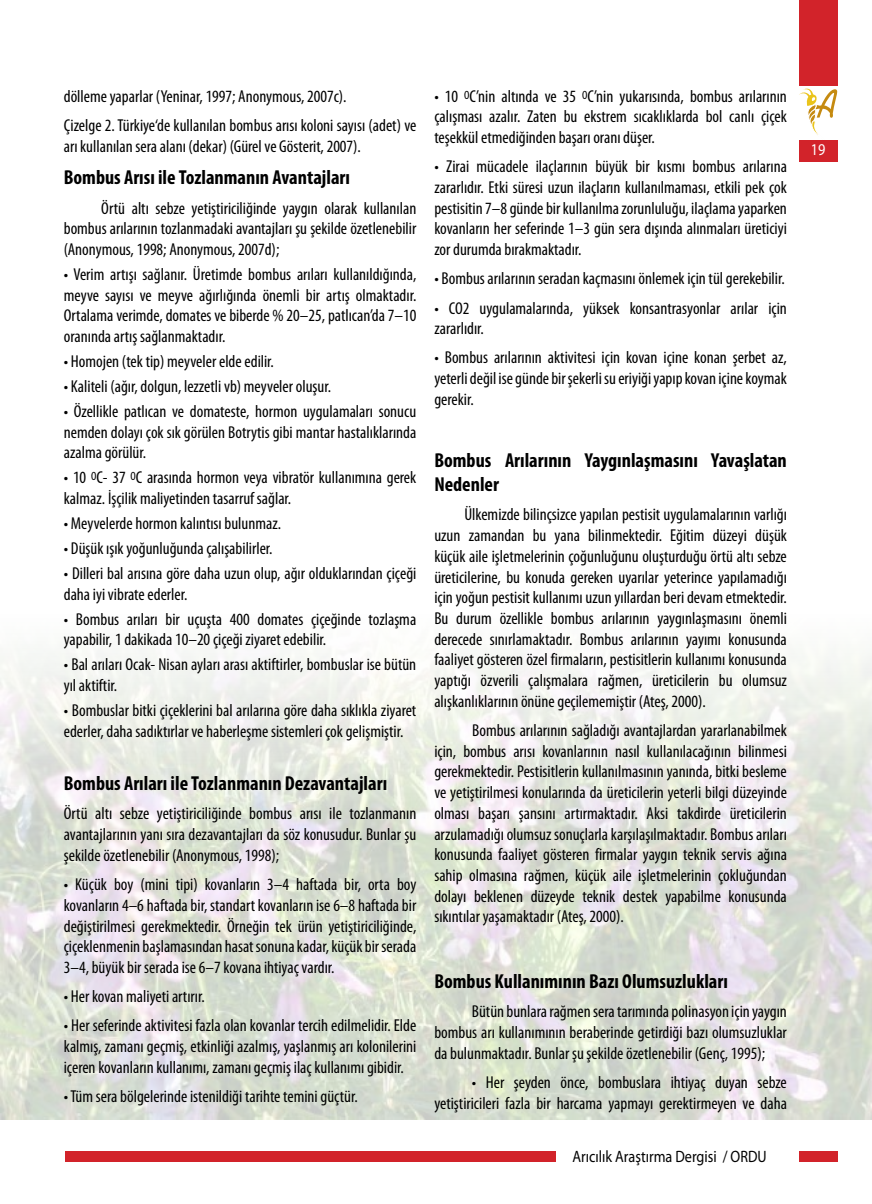
<style>
.page{position:relative;width:872px;height:1204px;background:#fff}
.page>*{position:absolute;margin:0;border:0;box-sizing:border-box;transform-origin:0 0}
.t1{font:700 condensed 20.25px/24.3px "Myriad Pro";color:#000}
.t2{font:condensed 17.25px/20.7px "Myriad Pro";color:#000;text-align:justify}
.t3{font:16.5px "Myriad Pro";color:#000;scale:.86 1}
.t4{font:16.5px "Myriad Pro";color:#fff;scale:.86 1}
</style>
<div class="page">
<img style="left:1px;top:653px;width:871px;height:466px">
<svg style="left:799px;top:88px;width:38px;height:47px"></svg>
<div style="left:799px;top:0;width:38px;height:85px;background:#d2232a"></div>
<div style="left:799px;top:140px;width:38px;height:22px;background:#d2232a"></div>
<div style="left:799px;top:1151px;width:38px;height:10px;background:#d2232a"></div>
<div style="left:65px;top:1151px;width:491px;height:10px;background:#d2232a"></div>
<p class="t2" style="left:64px;top:81px;width:354px;line-height:29.2px">dölleme yaparlar (Yeninar, 1997; Anonymous, 2007c).<br>Çizelge 2. Türkiye‘de kullanılan bombus arısı koloni sayısı (adet) ve</p>
<p class="t2" style="left:64px;top:135px;width:299px">arı kullanılan sera alanı (dekar) (Gürel ve Gösterit, 2007).</p>
<p class="t1" style="left:64px;top:165px;width:288px">Bombus Arısı ile Tozlanmanın Avantajları</p>
<p class="t2" style="left:64px;top:197px;width:354px;text-indent:38px">Örtü altı sebze yetiştiriciliğinde yaygın olarak kullanılan bombus arılarının tozlanmadaki avantajları şu şekilde özetlenebilir (Anonymous, 1998; Anonymous, 2007d);</p>
<p class="t2" style="left:64px;top:264px;width:354px">• Verim artışı sağlanır. Üretimde bombus arıları kullanıldığında, meyve sayısı ve meyve ağırlığında önemli bir artış olmaktadır.<br>Ortalama verimde, domates ve biberde % 20–25, patlıcan’da 7–10 oranında artış sağlanmaktadır.</p>
<p class="t2" style="left:64px;top:351px;width:212px">• Homojen (tek tip) meyveler elde edilir.</p>
<p class="t2" style="left:64px;top:375px;width:269px">• Kaliteli (ağır, dolgun, lezzetli vb) meyveler oluşur.</p>
<p class="t2" style="left:64px;top:400px;width:354px">• Özellikle patlıcan ve domateste, hormon uygulamaları sonucu nemden dolayı çok sık görülen Botrytis gibi mantar hastalıklarında azalma görülür.</p>
<p class="t2" style="left:64px;top:467px;width:354px">• 10 <sup>O</sup>C- 37 <sup>O</sup>C arasında hormon veya vibratör kullanımına gerek kalmaz. İşçilik maliyetinden tasarruf sağlar.</p>
<p class="t2" style="left:64px;top:512px;width:219px">• Meyvelerde hormon kalıntısı bulunmaz.</p>
<p class="t2" style="left:64px;top:537px;width:210px">• Düşük ışık yoğunluğunda çalışabilirler.</p>
<p class="t2" style="left:64px;top:562px;width:354px">• Dilleri bal arısına göre daha uzun olup, ağır olduklarından çiçeği daha iyi vibrate ederler.</p>
<p class="t2" style="left:64px;top:608px;width:354px">• Bombus arıları bir uçuşta 400 domates çiçeğinde tozlaşma yapabilir, 1 dakikada 10–20 çiçeği ziyaret edebilir.</p>
<p class="t2" style="left:64px;top:654px;width:354px">• Bal arıları Ocak- Nisan ayları arası aktiftirler, bombuslar ise bütün yıl aktiftir.</p>
<p class="t2" style="left:64px;top:699px;width:354px">• Bombuslar bitki çiçeklerini bal arılarına göre daha sıklıkla ziyaret ederler, daha sadıktırlar ve haberleşme sistemleri çok gelişmiştir.</p>
<p class="t1" style="left:64px;top:770px;width:325px">Bombus Arıları ile Tozlanmanın Dezavantajları</p>
<p class="t2" style="left:64px;top:803px;width:354px">Örtü altı sebze yetiştiriciliğinde bombus arısı ile tozlanmanın avantajlarının yanı sıra dezavantajları da söz konusudur. Bunlar şu şekilde özetlenebilir (Anonymous, 1998);</p>
<p class="t2" style="left:64px;top:873px;width:354px">• Küçük boy (mini tipi) kovanların 3–4 haftada bir, orta boy kovanların 4–6 haftada bir, standart kovanların ise 6–8 haftada bir değiştirilmesi gerekmektedir. Örneğin tek ürün yetiştiriciliğinde, çiçeklenmenin başlamasından hasat sonuna kadar, küçük bir serada 3–4, büyük bir serada ise 6–7 kovana ihtiyaç vardır.</p>
<p class="t2" style="left:64px;top:985px;width:142px">• Her kovan maliyeti artırır.</p>
<p class="t2" style="left:64px;top:1015px;width:354px">• Her seferinde aktivitesi fazla olan kovanlar tercih edilmelidir. Elde kalmış, zamanı geçmiş, etkinliği azalmış, yaşlanmış arı kolonilerini içeren kovanların kullanımı, zamanı geçmiş ilaç kullanımı gibidir.</p>
<p class="t2" style="left:64px;top:1085px;width:295px">• Tüm sera bölgelerinde istenildiği tarihte temini güçtür.</p>
<p class="t2" style="left:434px;top:85px;width:354px">• 10 <sup>O</sup>C’nin altında ve 35 <sup>O</sup>C’nin yukarısında, bombus arılarının çalışması azalır. Zaten bu ekstrem sıcaklıklarda bol canlı çiçek teşekkül etmediğinden başarı oranı düşer.</p>
<p class="t2" style="left:434px;top:156px;width:354px">• Zirai mücadele ilaçlarının büyük bir kısmı bombus arılarına zararlıdır. Etki süresi uzun ilaçların kullanılmaması, etkili pek çok pestisitin 7–8 günde bir kullanılma zorunluluğu, ilaçlama yaparken kovanların her seferinde 1–3 gün sera dışında alınmaları üreticiyi zor durumda bırakmaktadır.</p>
<p class="t2" style="left:434px;top:268px;width:352px">• Bombus arılarının seradan kaçmasını önlemek için tül gerekebilir.</p>
<p class="t2" style="left:434px;top:297px;width:354px">• CO2 uygulamalarında, yüksek konsantrasyonlar arılar için zararlıdır.</p>
<p class="t2" style="left:434px;top:347px;width:354px">• Bombus arılarının aktivitesi için kovan içine konan şerbet az, yeterli değil ise günde bir şekerli su eriyiği yapıp kovan içine koymak gerekir.</p>
<p class="t1" style="left:434px;top:447px;width:354px">Bombus Arılarının Yaygınlaşmasını Yavaşlatan<br>Nedenler</p>
<p class="t2" style="left:434px;top:504px;width:354px;text-indent:30px">Ülkemizde bilinçsizce yapılan pestisit uygulamalarının varlığı uzun zamandan bu yana bilinmektedir. Eğitim düzeyi düşük küçük aile işletmelerinin çoğunluğunu oluşturduğu örtü altı sebze üreticilerine, bu konuda gereken uyarılar yeterince yapılamadığı için yoğun pestisit kullanımı uzun yıllardan beri devam etmektedir.<br>Bu durum özellikle bombus arılarının yaygınlaşmasını önemli derecede sınırlamaktadır. Bombus arılarının yayımı konusunda faaliyet gösteren özel firmaların, pestisitlerin kullanımı konusunda yaptığı özverili çalışmalara rağmen, üreticilerin bu olumsuz alışkanlıklarının önüne geçilememiştir (Ateş, 2000).</p>
<p class="t2" style="left:434px;top:719px;width:354px;text-indent:38px">Bombus arılarının sağladığı avantajlardan yararlanabilmek için, bombus arısı kovanlarının nasıl kullanılacağının bilinmesi gerekmektedir. Pestisitlerin kullanılmasının yanında, bitki besleme ve yetiştirilmesi konularında da üreticilerin yeterli bilgi düzeyinde olması başarı şansını artırmaktadır. Aksi takdirde üreticilerin arzulamadığı olumsuz sonuçlarla karşılaşılmaktadır. Bombus arıları konusunda faaliyet gösteren firmalar yaygın teknik servis ağına sahip olmasına rağmen, küçük aile işletmelerinin çokluğundan dolayı beklenen düzeyde teknik destek yapabilme konusunda sıkıntılar yaşamaktadır (Ateş, 2000).</p>
<p class="t1" style="left:434px;top:968px;width:295px">Bombus Kullanımının Bazı Olumsuzlukları</p>
<p class="t2" style="left:434px;top:1001px;width:354px;text-indent:38px">Bütün bunlara rağmen sera tarımında polinasyon için yaygın bombus arı kullanımının beraberinde getirdiği bazı olumsuzluklar da bulunmaktadır. Bunlar şu şekilde özetlenebilir (Genç, 1995);</p>
<p class="t2" style="left:434px;top:1071px;width:354px;text-align:right">• Her şeyden önce, bombuslara ihtiyaç duyan sebze yetiştiricileri fazla bir harcama yapmayı gerektirmeyen ve daha</p>
<p class="t3" style="left:572px;top:1146px;width:227px">Arıcılık Araştırma Dergisi / ORDU</p>
<p class="t4" style="left:811px;top:140px;width:18px">19</p>
</div>
